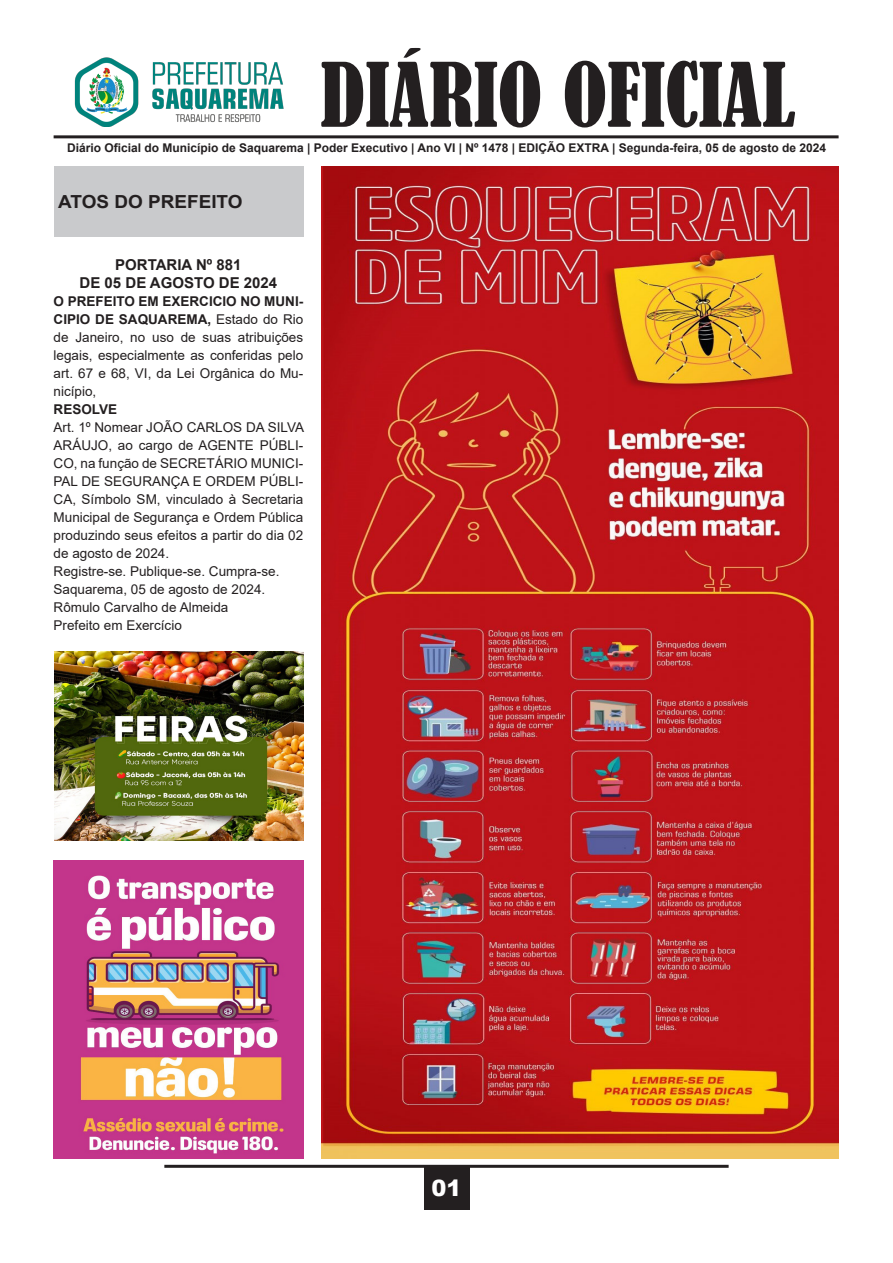
<style>
.page{position:relative;width:893px;height:1263px;background:#fff}
.page>*{position:absolute;margin:0;border:0;box-sizing:border-box;transform-origin:0 0}
.t1{font:condensed 82.5px "Bernard";color:#231f20}
.t2{font:900 22.5px "Arial";color:#fff}
.t3{font:700 18px "Arial";color:#231f20;scale:1.05 1}
.t4{font:700 15px "Arial";color:#231f20}
.t5{font:13.5px/18px "Arial";color:#231f20;text-align:justify}
.t6{font:700 13.5px "Arial";color:#231f20}
.t7{font:700 12px "Arial";color:#231f20}
.s1{font-weight:700}
</style>
<div class="page">
<hr style="left:54px;top:135px;width:785px;height:3px;background:#231f20">
<img style="left:74px;top:57px;width:210px;height:70px">
<div style="left:54px;top:167px;width:249px;height:70px;background:#c9cacc"></div>
<hr style="left:164px;top:1165px;width:565px;height:3px;background:#231f20">
<div style="left:424px;top:1165px;width:45px;height:45px;background:#231f20"></div>
<img style="left:321px;top:167px;width:518px;height:991px">
<img style="left:54px;top:860px;width:249px;height:299px">
<img style="left:54px;top:651px;width:250px;height:189px">
<p class="t1" style="left:321px;top:47px;width:476px">DIÁRIO OFICIAL</p>
<p class="t7" style="left:67px;top:139px;width:761px">Diário Oficial do Município de Saquarema | Poder Executivo | Ano VI | Nº 1478 | EDIÇÃO EXTRA | Segunda-feira, 05 de agosto de 2024</p>
<p class="t3" style="left:58px;top:189px;width:177px">ATOS DO PREFEITO</p>
<p class="t4" style="left:115px;top:254px;width:128px">PORTARIA Nº 881</p>
<p class="t4" style="left:80px;top:272px;width:199px">DE 05 DE AGOSTO DE 2024</p>
<p class="t5" style="left:54px;top:292px;width:251px"><span class="s1">O PREFEITO EM EXERCICIO NO MUNI-CIPIO DE SAQUAREMA,</span> Estado do Rio de Janeiro, no uso de suas atribuições legais, especialmente as conferidas pelo art. 67 e 68, VI, da Lei Orgânica do Mu&shy;nicípio,</p>
<p class="t6" style="left:54px;top:400px;width:65px">RESOLVE</p>
<p class="t5" style="left:54px;top:418px;width:252px">Art. 1º Nomear JOÃO CARLOS DA SILVA ARÁUJO, ao cargo de AGENTE PÚBLI-CO, na função de SECRETÁRIO MUNICI-PAL DE SEGURANÇA E ORDEM PÚBLI-CA, Símbolo SM, vinculado à Secretaria Municipal de Segurança e Ordem Pública produzindo seus efeitos a partir do dia 02 de agosto de 2024.</p>
<p class="t5" style="left:54px;top:562px;width:227px">Registre-se. Publique-se. Cumpra-se.</p>
<p class="t5" style="left:54px;top:580px;width:213px">Saquarema, 05 de agosto de 2024.</p>
<p class="t5" style="left:54px;top:598px;width:176px">Rômulo Carvalho de Almeida</p>
<p class="t5" style="left:54px;top:616px;width:130px">Prefeito em Exercício</p>
<p class="t2" style="left:431px;top:1171px;width:32px">01</p>
</div>
